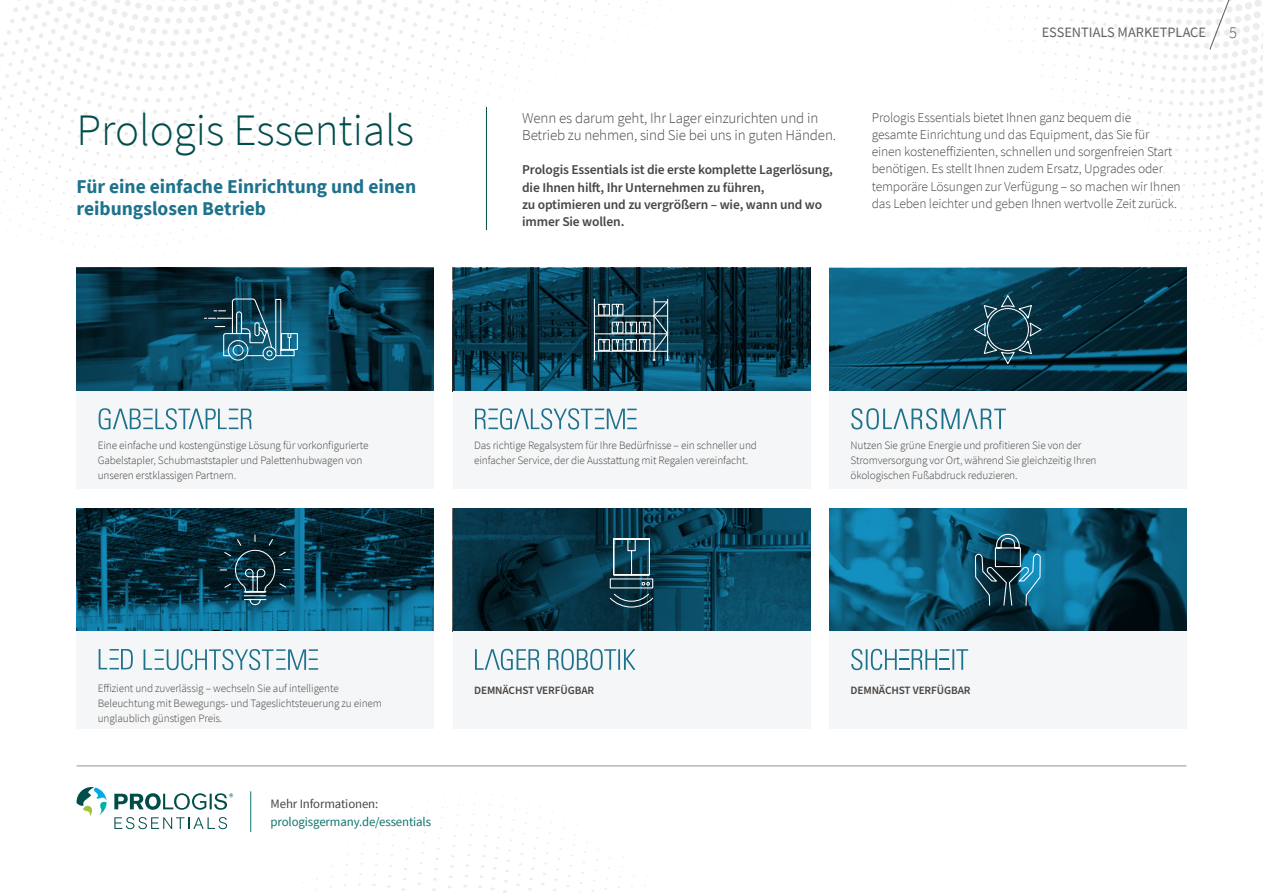
<style>
.page{position:relative;width:1263px;height:893px;background:#fff}
.page>*{position:absolute;margin:0;border:0;box-sizing:border-box;transform-origin:0 0}
.t1{font:300 45px "Source Sans Pro";color:#004d4b}
.t2{font:700 19.5px/22.5px "Source Sans Pro";color:#1d728c}
.t3{font:300 16.65px "Source Sans Pro";color:#58595b}
.t4{font:300 15px/17.2px "Source Sans Pro";letter-spacing:-.01em;color:#494644}
.t5{font:14.4px "Source Sans Pro";color:#656261}
.t6{font:300 13.5px/17.2px "Source Sans Pro";letter-spacing:-.01em;color:#494644}
.t7{font:600 13.5px/17.2px "Source Sans Pro";letter-spacing:-.01em;color:#494644}
.t8{font:12.9px "Source Sans Pro";letter-spacing:-.01em;color:#0d756f}
.t9{font:12.9px "Source Sans Pro";letter-spacing:-.01em;color:#494644}
.t10{font:300 11.25px/15px "Source Sans Pro";letter-spacing:-.01em;color:#494644}
.t11{font:600 11.25px "Source Sans Pro";letter-spacing:-.01em;color:#494644}
</style>
<div class="page">
<svg style="left:393px;top:3px;width:4px;height:4px"></svg>
<svg style="left:404px;top:7px;width:4px;height:4px"></svg>
<svg style="left:399px;top:30px;width:4px;height:4px"></svg>
<svg style="left:418px;top:0;width:4px;height:4px"></svg>
<svg style="left:415px;top:11px;width:5px;height:4px"></svg>
<svg style="left:413px;top:23px;width:4px;height:4px"></svg>
<svg style="left:430px;top:4px;width:4px;height:4px"></svg>
<svg style="left:427px;top:15px;width:4px;height:4px"></svg>
<svg style="left:422px;top:38px;width:4px;height:4px"></svg>
<svg style="left:441px;top:7px;width:4px;height:4px"></svg>
<svg style="left:453px;top:11px;width:4px;height:4px"></svg>
<svg style="left:467px;top:3px;width:4px;height:4px"></svg>
<hr style="left:486px;top:107px;width:1px;height:123px;background:#004d4b">
<hr style="left:77px;top:766px;width:1109px;height:1px;background:#999391">
<hr style="left:250px;top:791px;width:1px;height:41px;background:#0d756f">
<img style="left:453px;top:268px;width:357px;height:123px">
<div style="left:453px;top:391px;width:357px;height:98px;background:#f5f6f7"></div>
<hr style="left:667px;top:299px;width:1px;height:61px;background:#fff">
<svg style="left:655px;top:300px;width:14px;height:53px"></svg>
<hr style="left:594px;top:299px;width:1px;height:61px;background:#fff">
<hr style="left:653px;top:299px;width:2px;height:61px;background:#fff">
<hr style="left:594px;top:315px;width:73px;height:2px;background:#fff">
<hr style="left:595px;top:333px;width:72px;height:1px;background:#fff">
<hr style="left:594px;top:351px;width:73px;height:1px;background:#fff">
<svg style="left:602px;top:306px;width:3px;height:8px"></svg>
<div style="left:598px;top:304px;width:12px;height:12px;border:1px solid #fff"></div>
<svg style="left:616px;top:306px;width:3px;height:8px"></svg>
<div style="left:612px;top:304px;width:11px;height:12px;border:1px solid #fff"></div>
<svg style="left:616px;top:324px;width:3px;height:7px"></svg>
<svg style="left:630px;top:324px;width:3px;height:7px"></svg>
<div style="left:625px;top:322px;width:12px;height:11px;border:1px solid #fff"></div>
<svg style="left:643px;top:324px;width:3px;height:7px"></svg>
<div style="left:639px;top:322px;width:12px;height:11px;border:1px solid #fff"></div>
<svg style="left:602px;top:341px;width:3px;height:8px"></svg>
<div style="left:598px;top:339px;width:12px;height:12px;border:1px solid #fff"></div>
<svg style="left:616px;top:341px;width:3px;height:8px"></svg>
<div style="left:612px;top:339px;width:11px;height:12px;border:1px solid #fff"></div>
<svg style="left:630px;top:341px;width:3px;height:8px"></svg>
<div style="left:625px;top:339px;width:12px;height:12px;border:1px solid #fff"></div>
<svg style="left:643px;top:341px;width:3px;height:8px"></svg>
<div style="left:639px;top:339px;width:12px;height:12px;border:1px solid #fff"></div>
<img style="left:77px;top:268px;width:357px;height:123px">
<div style="left:77px;top:391px;width:357px;height:98px;background:#f5f6f7"></div>
<svg style="left:0;top:0;width:393px;height:361px"></svg>
<img style="left:829px;top:268px;width:357px;height:123px">
<div style="left:829px;top:391px;width:357px;height:98px;background:#f5f6f7"></div>
<svg style="left:851px;top:408px;width:155px;height:21px"></svg>
<img style="left:77px;top:508px;width:357px;height:123px">
<svg style="left:219px;top:534px;width:72px;height:72px;background:#173c4a"></svg>
<div style="left:77px;top:631px;width:357px;height:98px;background:#f5f6f7"></div>
<img style="left:453px;top:508px;width:357px;height:123px">
<div style="left:453px;top:631px;width:357px;height:98px;background:#f5f6f7"></div>
<svg style="left:609px;top:538px;width:45px;height:70px;background:#2e5564"></svg>
<img style="left:829px;top:508px;width:357px;height:123px">
<div style="left:829px;top:631px;width:357px;height:98px;background:#f5f6f7"></div>
<svg style="left:974px;top:533px;width:67px;height:73px;background:#21586d"></svg>
<svg style="left:98px;top:408px;width:153px;height:21px"></svg>
<svg style="left:475px;top:408px;width:162px;height:21px"></svg>
<svg style="left:99px;top:649px;width:34px;height:20px"></svg>
<svg style="left:144px;top:649px;width:174px;height:21px"></svg>
<svg style="left:475px;top:649px;width:160px;height:21px"></svg>
<svg style="left:851px;top:649px;width:117px;height:21px"></svg>
<svg style="left:77px;top:787px;width:30px;height:29px"></svg>
<svg style="left:114px;top:793px;width:119px;height:17px"></svg>
<svg style="left:114px;top:817px;width:113px;height:12px"></svg>
<svg style="left:958px;top:0;width:305px;height:380px"></svg>
<h1 class="t1" style="left:77px;top:102px;width:339px">Prologis Essentials</h1>
<h2 class="t2" style="left:77px;top:175px;width:341px">Für eine einfache Einrichtung und einen reibungslosen Betrieb</h2>
<h3 class="t4" style="left:522px;top:109px;width:315px">Wenn es darum geht, Ihr Lager einzurichten und in<br>Betrieb zu nehmen, sind Sie bei uns in guten Händen.</h3>
<p class="t7" style="left:522px;top:162px;width:312px">Prologis Essentials ist die erste komplette Lagerlösung, die Ihnen hilft, Ihr Unternehmen zu führen,<br>zu optimieren und zu vergrößern – wie, wann und wo immer Sie wollen.</p>
<p class="t5" style="left:1042px;top:24px;width:166px">ESSENTIALS MARKETPLACE</p>
<h3 class="t3" style="left:1229px;top:22px;width:9px">5</h3>
<p class="t6" style="left:872px;top:109px;width:310px">Prologis Essentials bietet Ihnen ganz bequem die<br>gesamte Einrichtung und das Equipment, das Sie für einen kosteneffizienten, schnellen und sorgenfreien Start benötigen. Es stellt Ihnen zudem Ersatz, Upgrades oder temporäre Lösungen zur Verfügung – so machen wir Ihnen das Leben leichter und geben Ihnen wertvolle Zeit zurück.</p>
<p class="t10" style="left:98px;top:437px;width:272px">Eine einfache und kostengünstige Lösung für vorkonfigurierte<br>Gabelstapler, Schubmaststapler und Palettenhubwagen von unseren erstklassigen Partnern.</p>
<p class="t10" style="left:474px;top:437px;width:284px">Das richtige Regalsystem für Ihre Bedürfnisse – ein schneller und einfacher Service, der die Ausstattung mit Regalen vereinfacht.</p>
<p class="t10" style="left:850px;top:437px;width:248px">Nutzen Sie grüne Energie und profitieren Sie von der<br>Stromversorgung vor Ort, während Sie gleichzeitig Ihren ökologischen Fußabdruck reduzieren.</p>
<p class="t10" style="left:98px;top:681px;width:286px">Effizient und zuverlässig – wechseln Sie auf intelligente<br>Beleuchtung mit Bewegungs- und Tageslichtsteuerung zu einem unglaublich günstigen Preis.</p>
<p class="t9" style="left:271px;top:796px;width:109px">Mehr Informationen:</p>
<p class="t8" style="left:271px;top:813px;width:162px">prologisgermany.de/essentials</p>
<p class="t11" style="left:474px;top:683px;width:122px">DEMNÄCHST VERFÜGBAR</p>
<p class="t11" style="left:850px;top:683px;width:122px">DEMNÄCHST VERFÜGBAR</p>
</div>
